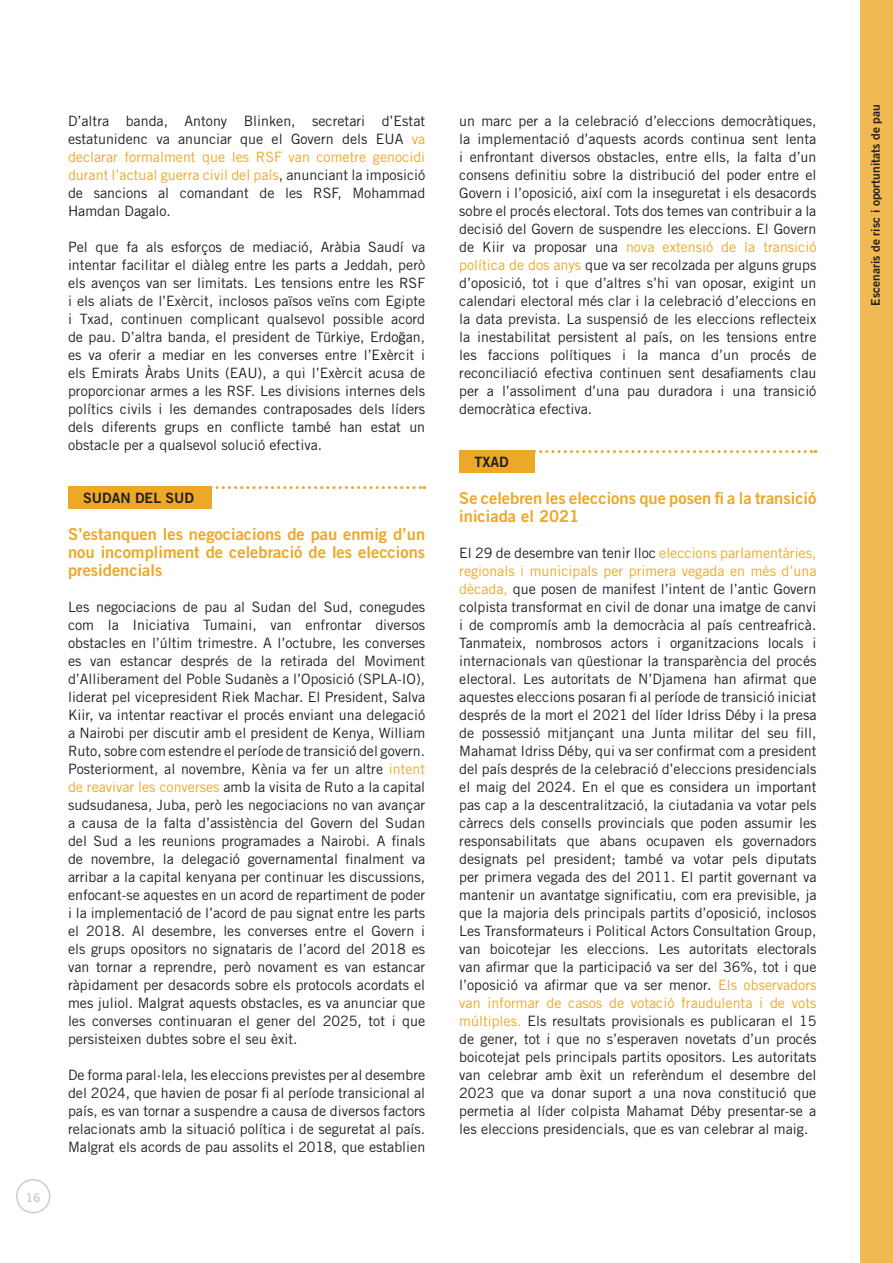
<style>
.page{position:relative;width:893px;height:1263px;background:#fff}
.page>*{position:absolute;margin:0;border:0;box-sizing:border-box;transform-origin:0 0}
.t1{font:16.5px/18px "Trade Gothic LT Std Bd 2";color:#eda827;text-align:justify}
.t2{font:14.25px/18px "Trade Gothic LT Std";color:#231f20;text-align:justify}
.t3{font:14.25px "Trade Gothic LT Std Bd 2";color:#231f20}
.t4{font:12px "Trade Gothic LT Std Bd 2";color:#231f20}
.t5{font:12px "Trade Gothic LT Std Bd 2";color:#ccc}
.s1{color:#eda827}
.s2{font-family:"Trade Gothic Next LT Pro"}
</style>
<div class="page">
<div style="left:16px;top:1179px;width:34px;height:34px;border:2px solid #ccc;border-radius:50%"></div>
<div style="left:861px;top:0;width:32px;height:1263px;background:#f0b952"></div>
<svg style="left:212px;top:486px;width:213px;height:3px"></svg>
<div style="left:68px;top:486px;width:144px;height:22px;background:#eda827"></div>
<svg style="left:535px;top:450px;width:281px;height:3px"></svg>
<div style="left:459px;top:450px;width:76px;height:22px;background:#eda827"></div>
<p class="t5" style="left:26px;top:1190px;width:16px">16</p>
<p class="t2" style="left:68px;top:112px;width:359px">D’altra banda, Antony Blinken, secretari d’Estat estatunidenc va anunciar que el Govern dels EUA <span class="s1">va declarar formalment que les RSF van cometre genocidi durant l’actual guerra civil del país</span>, anunciant la imposició de sancions al comandant de les RSF, Mohammad Hamdan Dagalo.</p>
<p class="t2" style="left:68px;top:238px;width:359px">Pel que fa als esforços de mediació, Aràbia Saudí va intentar facilitar el diàleg entre les parts a Jeddah, però els avenços van ser limitats. Les tensions entre les RSF i els aliats de l’Exèrcit, inclosos països veïns com Egipte i Txad, continuen complicant qualsevol possible acord de pau. D’altra banda, el president de Türkiye, Erdo<span class="s2">ğ</span>an, es va oferir a mediar en les converses entre l’Exèrcit i els Emirats Àrabs Units (EAU), a qui l’Exèrcit acusa de proporcionar armes a les RSF. Les divisions internes dels polítics civils i les demandes contraposades dels líders dels diferents grups en conflicte també han estat un obstacle per a qualsevol solució efectiva.</p>
<p class="t3" style="left:83px;top:489px;width:112px">SUDAN DEL SUD</p>
<p class="t1" style="left:68px;top:525px;width:359px">S’estanquen les negociacions de pau enmig d’un nou incompliment de celebració de les eleccions presidencials</p>
<p class="t2" style="left:68px;top:598px;width:359px">Les negociacions de pau al Sudan del Sud, conegudes com la Iniciativa Tumaini, van enfrontar diversos obstacles en l’últim trimestre. A l’octubre, les converses es van estancar després de la retirada del Moviment d’Alliberament del Poble Sudanès a l’Oposició (SPLA-IO), liderat pel vicepresident Riek Machar. El President, Salva Kiir, va intentar reactivar el procés enviant una delegació a Nairobi per discutir amb el president de Kenya, William Ruto, sobre com estendre el període de transició del govern.<br>Posteriorment, al novembre, Kènia va fer un altre <span class="s1">intent de reavivar les converses</span> amb la visita de Ruto a la capital sudsudanesa, Juba, però les negociacions no van avançar a causa de la falta d’assistència del Govern del Sudan del Sud a les reunions programades a Nairobi. A finals de novembre, la delegació governamental finalment va arribar a la capital kenyana per continuar les discussions, enfocant-se aquestes en un acord de repartiment de poder i la implementació de l’acord de pau signat entre les parts el 2018. Al desembre, les converses entre el Govern i els grups opositors no signataris de l’acord del 2018 es van tornar a reprendre, però novament es van estancar ràpidament per desacords sobre els protocols acordats el mes juliol. Malgrat aquests obstacles, es va anunciar que les converses continuaran el gener del 2025, tot i que persisteixen dubtes sobre el seu èxit.</p>
<p class="t2" style="left:68px;top:1066px;width:359px">De forma paral·lela, les eleccions previstes per al desembre del 2024, que havien de posar fi al període transicional al país, es van tornar a suspendre a causa de diversos factors relacionats amb la situació política i de seguretat al país.<br>Malgrat els acords de pau assolits el 2018, que establien</p>
<p class="t2" style="left:459px;top:112px;width:359px">un marc per a la celebració d’eleccions democràtiques, la implementació d’aquests acords continua sent lenta i enfrontant diversos obstacles, entre ells, la falta d’un consens definitiu sobre la distribució del poder entre el Govern i l’oposició, així com la inseguretat i els desacords sobre el procés electoral. Tots dos temes van contribuir a la decisió del Govern de suspendre les eleccions. El Govern de Kiir va proposar una <span class="s1">nova extensió de la transició política de dos anys</span> que va ser recolzada per alguns grups d’oposició, tot i que d’altres s’hi van oposar, exigint un calendari electoral més clar i la celebració d’eleccions en la data prevista. La suspensió de les eleccions reflecteix la inestabilitat persistent al país, on les tensions entre les faccions polítiques i la manca d’un procés de reconciliació efectiva continuen sent desafiaments clau per a l’assoliment d’una pau duradora i una transició democràtica efectiva.</p>
<p class="t3" style="left:474px;top:453px;width:36px">TXAD</p>
<p class="t1" style="left:459px;top:489px;width:359px">Se celebren les eleccions que posen fi a la transició iniciada el 2021</p>
<p class="t2" style="left:459px;top:544px;width:359px">El 29 de desembre van tenir lloc <span class="s1">eleccions parlamentàries, regionals i municipals per primera vegada en més d’una dècada,</span> que posen de manifest l’intent de l’antic Govern colpista transformat en civil de donar una imatge de canvi i de compromís amb la democràcia al país centreafricà.<br>Tanmateix, nombrosos actors i organitzacions locals i internacionals van qüestionar la transparència del procés electoral. Les autoritats de N’Djamena han afirmat que aquestes eleccions posaran fi al període de transició iniciat després de la mort el 2021 del líder Idriss Déby i la presa de possessió mitjançant una Junta militar del seu fill, Mahamat Idriss Déby, qui va ser confirmat com a president del país després de la celebració d’eleccions presidencials el maig del 2024. En el que es considera un important pas cap a la descentralització, la ciutadania va votar pels càrrecs dels consells provincials que poden assumir les responsabilitats que abans ocupaven els governadors designats pel president; també va votar pels diputats per primera vegada des del 2011. El partit governant va mantenir un avantatge significatiu, com era previsible, ja que la majoria dels principals partits d’oposició, inclosos Les Transformateurs i Political Actors Consultation Group, van boicotejar les eleccions. Les autoritats electorals van afirmar que la participació va ser del 36%, tot i que l’oposició va afirmar que va ser menor. <span class="s1">Els observadors van informar de casos de votació fraudulenta i de vots múltiples.</span> Els resultats provisionals es publicaran el 15 de gener, tot i que no s’esperaven novetats d’un procés boicotejat pels principals partits opositors. Les autoritats van celebrar amb èxit un referèndum el desembre del 2023 que va donar suport a una nova constitució que permetia al líder colpista Mahamat Déby presentar-se a les eleccions presidencials, que es van celebrar al maig.</p>
<p class="t4" style="left:868px;top:305px;width:203px;rotate:-90deg">Escenaris de risc i oportunitats de pau</p>
</div>
